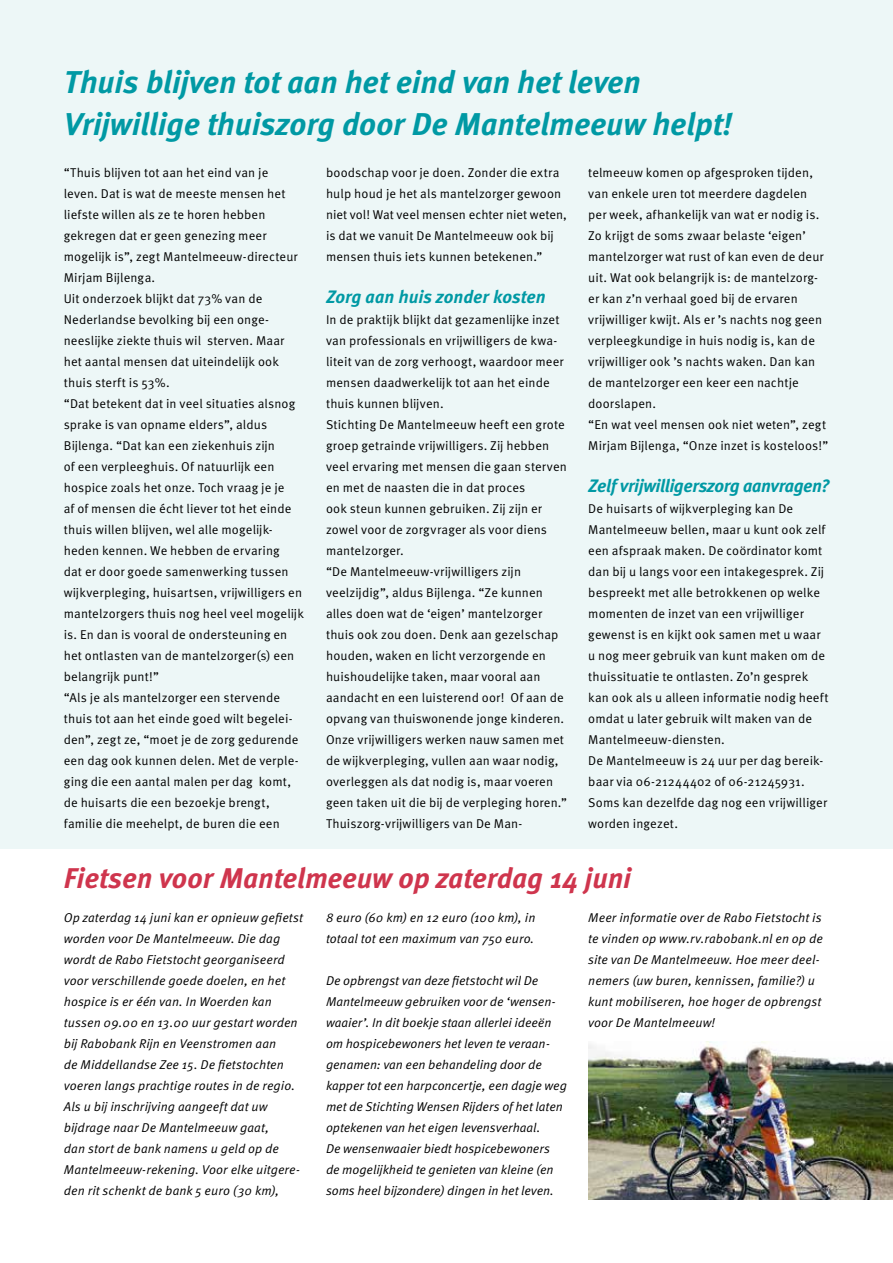
<style>
.page{position:relative;width:893px;height:1263px;background:#fff}
.page>*{position:absolute;margin:0;border:0;box-sizing:border-box;transform-origin:0 0}
.t1{font:italic 700 31.5px/42px "Meta Pro";letter-spacing:-.005em;color:#0099a4}
.t2{font:italic 700 28.5px "Meta Pro";letter-spacing:-.005em;color:#cf354d}
.t3{font:italic 700 18px "Meta Pro";letter-spacing:-.02em;color:#0099a4}
.t4{font:12.75px/21px "Meta Pro";letter-spacing:.01em;color:#000}
.t5{font:italic 12.75px/21px "Meta Pro";letter-spacing:.005em;color:#000}
</style>
<div class="page">
<div style="left:0;top:0;width:893px;height:849px;background:#edf7f7"></div>
<img style="left:588px;top:1042px;width:305px;height:157px">
<h1 class="t1" style="left:64px;top:62px;width:670px">Thuis blijven tot aan het eind van het leven<br>Vrijwillige thuiszorg door De Mantelmeeuw helpt!</h1>
<p class="t4" style="left:64px;top:162px;width:242px">“Thuis blijven tot aan het eind van je leven. Dat is wat de meeste mensen het liefste willen als ze te horen hebben gekregen dat er geen genezing meer mogelijk is”, zegt Mantelmeeuw-directeur Mirjam Bijlenga.<br>Uit onderzoek blijkt dat 73% van de Nederlandse bevolking bij een onge&shy;neeslijke ziekte thuis wil sterven. Maar het aantal mensen dat uiteindelijk ook thuis sterft is 53%.<br>“Dat betekent dat in veel situaties alsnog sprake is van opname elders”, aldus Bijlenga. “Dat kan een ziekenhuis zijn<br>of een verpleeghuis. Of natuurlijk een hospice zoals het onze. Toch vraag je je<br>af of mensen die écht liever tot het einde thuis willen blijven, wel alle mogelijk&shy;heden kennen. We hebben de ervaring<br>dat er door goede samenwerking tussen wijkverpleging, huisartsen, vrijwilligers en mantelzorgers thuis nog heel veel mogelijk is. En dan is vooral de ondersteuning en het ontlasten van de mantelzorger(s) een belangrijk punt!”<br>“Als je als mantelzorger een stervende thuis tot aan het einde goed wilt begelei&shy;den”, zegt ze, “moet je de zorg gedurende een dag ook kunnen delen. Met de verple&shy;ging die een aantal malen per dag komt, de huisarts die een bezoekje brengt, familie die meehelpt, de buren die een</p>
<p class="t4" style="left:326px;top:162px;width:242px">boodschap voor je doen. Zonder die extra hulp houd je het als mantelzorger gewoon niet vol! Wat veel mensen echter niet weten, is dat we vanuit De Mantelmeeuw ook bij mensen thuis iets kunnen betekenen.”</p>
<h3 class="t3" style="left:326px;top:285px;width:221px">Zorg aan huis zonder kosten</h3>
<p class="t4" style="left:326px;top:309px;width:242px">In de praktijk blijkt dat gezamenlijke inzet van professionals en vrijwilligers de kwa&shy;liteit van de zorg verhoogt, waardoor meer mensen daadwerkelijk tot aan het einde thuis kunnen blijven.<br>Stichting De Mantelmeeuw heeft een grote groep getrainde vrijwilligers. Zij hebben veel ervaring met mensen die gaan sterven en met de naasten die in dat proces<br>ook steun kunnen gebruiken. Zij zijn er zowel voor de zorgvrager als voor diens mantelzorger.<br>“De Mantelmeeuw-vrijwilligers zijn veelzijdig”, aldus Bijlenga. “Ze kunnen alles doen wat de ‘eigen’ mantelzorger thuis ook zou doen. Denk aan gezelschap houden, waken en licht verzorgende en huishoudelijke taken, maar vooral aan aandacht en een luisterend oor! Of aan de opvang van thuiswonende jonge kinderen.<br>Onze vrijwilligers werken nauw samen met de wijkverpleging, vullen aan waar nodig, overleggen als dat nodig is, maar voeren geen taken uit die bij de verpleging horen.” Thuiszorg-vrijwilligers van De Man-</p>
<p class="t4" style="left:588px;top:162px;width:242px">telmeeuw komen op afgesproken tijden, van enkele uren tot meerdere dagdelen per week, afhankelijk van wat er nodig is.<br>Zo krijgt de soms zwaar belaste ‘eigen’ mantelzorger wat rust of kan even de deur uit. Wat ook belangrijk is: de mantelzorg&shy;er kan z’n verhaal goed bij de ervaren vrijwilliger kwijt. Als er ’s nachts nog geen verpleegkundige in huis nodig is, kan de vrijwilliger ook ’s nachts waken. Dan kan de mantelzorger een keer een nachtje doorslapen.<br>“En wat veel mensen ook niet weten”, zegt Mirjam Bijlenga, “Onze inzet is kosteloos!”</p>
<h3 class="t3" style="left:588px;top:474px;width:242px">Zelf vrijwilligerszorg aanvragen?</h3>
<p class="t4" style="left:588px;top:498px;width:242px">De huisarts of wijkverpleging kan De Mantelmeeuw bellen, maar u kunt ook zelf een afspraak maken. De coördinator komt dan bij u langs voor een intakegesprek. Zij bespreekt met alle betrokkenen op welke momenten de inzet van een vrijwilliger gewenst is en kijkt ook samen met u waar u nog meer gebruik van kunt maken om de thuissituatie te ontlasten. Zo’n gesprek kan ook als u alleen informatie nodig heeft omdat u later gebruik wilt maken van de Mantelmeeuw-diensten.<br>De Mantelmeeuw is 24 uur per dag bereik&shy;baar via 06-21244402 of 06-21245931.<br>Soms kan dezelfde dag nog een vrijwilliger worden ingezet.</p>
<h2 class="t2" style="left:64px;top:860px;width:569px">Fietsen voor Mantelmeeuw op zaterdag 14 juni</h2>
<p class="t5" style="left:64px;top:908px;width:241px">Op zaterdag 14 juni kan er opnieuw gefietst worden voor De Mantelmeeuw. Die dag wordt de Rabo Fietstocht georganiseerd voor verschillende goede doelen, en het hospice is er één van. In Woerden kan tussen 09.00 en 13.00 uur gestart worden bij Rabobank Rijn en Veenstromen aan<br>de Middellandse Zee 15. De fietstochten voeren langs prachtige routes in de regio.<br>Als u bij inschrijving aangeeft dat uw bijdrage naar De Mantelmeeuw gaat,<br>dan stort de bank namens u geld op de Mantelmeeuw-rekening. Voor elke uitgere&shy;den rit schenkt de bank 5 euro (30 km),</p>
<p class="t5" style="left:326px;top:908px;width:211px">8 euro (60 km) en 12 euro (100 km), in totaal tot een maximum van 750 euro.</p>
<p class="t5" style="left:326px;top:971px;width:242px">De opbrengst van deze fietstocht wil De Mantelmeeuw gebruiken voor de ‘wensen&shy;waaier’. In dit boekje staan allerlei ideeën om hospicebewoners het leven te veraan&shy;genamen: van een behandeling door de kapper tot een harpconcertje, een dagje weg met de Stichting Wensen Rijders of het laten optekenen van het eigen levensverhaal.<br>De wensenwaaier biedt hospicebewoners<br>de mogelijkheid te genieten van kleine (en soms heel bijzondere) dingen in het leven.</p>
<p class="t5" style="left:588px;top:908px;width:236px">Meer informatie over de Rabo Fietstocht is te vinden op www.rv.rabobank.nl en op de site van De Mantelmeeuw. Hoe meer deel&shy;nemers (uw buren, kennissen, familie?) u kunt mobiliseren, hoe hoger de opbrengst voor De Mantelmeeuw!</p>
</div>
